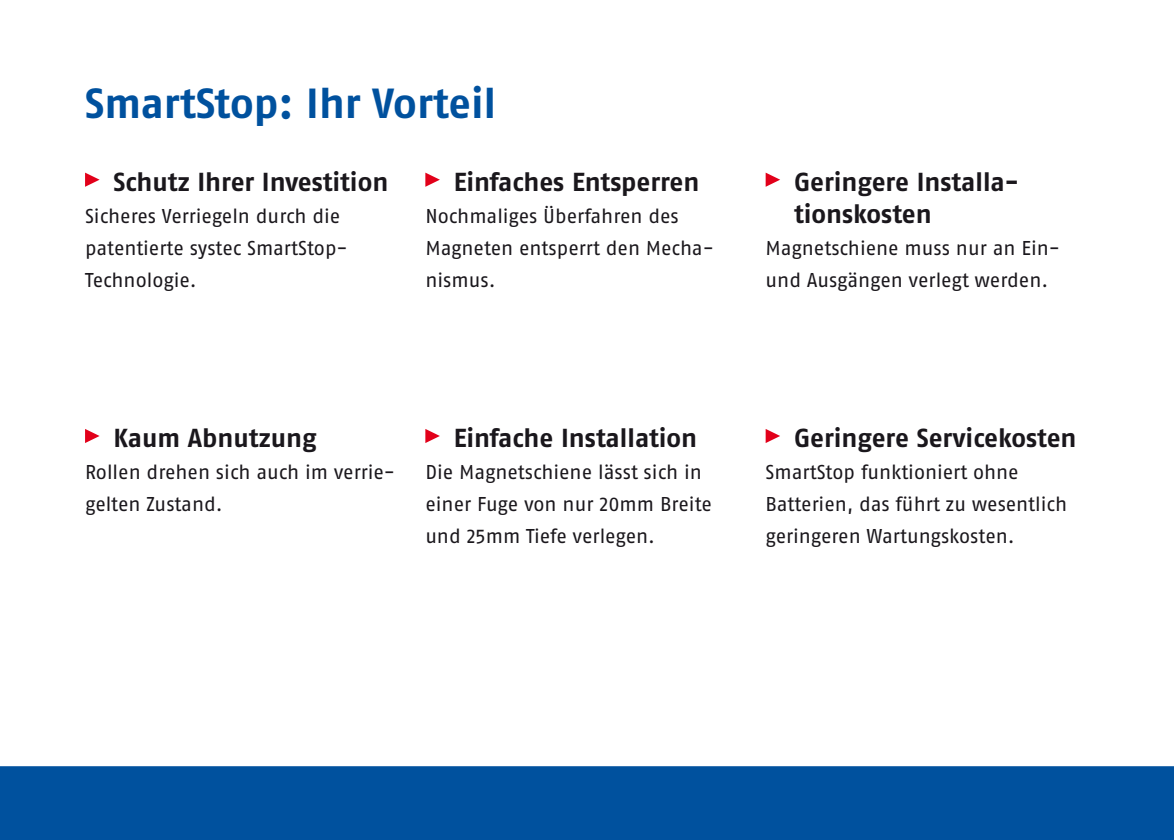
<style>
.page{position:relative;width:1174px;height:840px;background:#fff}
.page>*{position:absolute;margin:0;border:0;box-sizing:border-box;transform-origin:0 0}
.t1{font:42px "Fago No Bold Lf";color:#00519e}
.t2{font:26px/32px "Fago No Bold Lf";letter-spacing:-.005em;color:#1a171c}
.t3{font:20px/32px "Fago No Regular LF";letter-spacing:-.005em;color:#1a171c}
</style>
<div class="page">
<div style="left:0;top:766px;width:1174px;height:73px;background:#00519e"></div>
<svg style="left:765px;top:172px;width:15px;height:15px"></svg>
<svg style="left:765px;top:429px;width:15px;height:14px"></svg>
<svg style="left:425px;top:172px;width:15px;height:15px"></svg>
<svg style="left:425px;top:429px;width:15px;height:14px"></svg>
<svg style="left:85px;top:172px;width:15px;height:15px"></svg>
<svg style="left:85px;top:429px;width:15px;height:14px"></svg>
<h1 class="t1" style="left:85px;top:79px;width:412px">SmartStop: Ihr Vorteil</h1>
<h2 class="t2" style="left:113px;top:165px;width:276px">Schutz Ihrer Investition</h2>
<p class="t3" style="left:85px;top:199px;width:264px">Sicheres Verriegeln durch die patentierte systec SmartStop-<br>Technologie.</p>
<h2 class="t2" style="left:454px;top:165px;width:247px">Einfaches Entsperren</h2>
<p class="t3" style="left:425px;top:199px;width:290px">Nochmaliges Überfahren des<br>Magneten entsperrt den Mecha&shy;nismus.</p>
<h2 class="t2" style="left:113px;top:421px;width:205px">Kaum Abnutzung</h2>
<p class="t3" style="left:85px;top:455px;width:311px">Rollen drehen sich auch im verrie&shy;gelten Zustand.</p>
<h2 class="t2" style="left:454px;top:421px;width:245px">Einfache Installation</h2>
<p class="t3" style="left:425px;top:455px;width:288px">Die Magnetschiene lässt sich in einer Fuge von nur 20mm Breite und 25mm Tiefe verlegen.</p>
<h2 class="t2" style="left:794px;top:165px;width:226px">Geringere Installa&shy;tionskosten</h2>
<p class="t3" style="left:765px;top:231px;width:296px">Magnetschiene muss nur an Ein&shy;und Ausgängen verlegt werden.</p>
<h2 class="t2" style="left:794px;top:421px;width:284px">Geringere Servicekosten</h2>
<p class="t3" style="left:765px;top:455px;width:303px">SmartStop funktioniert ohne<br>Batterien, das führt zu wesentlich geringeren Wartungskosten.</p>
</div>
